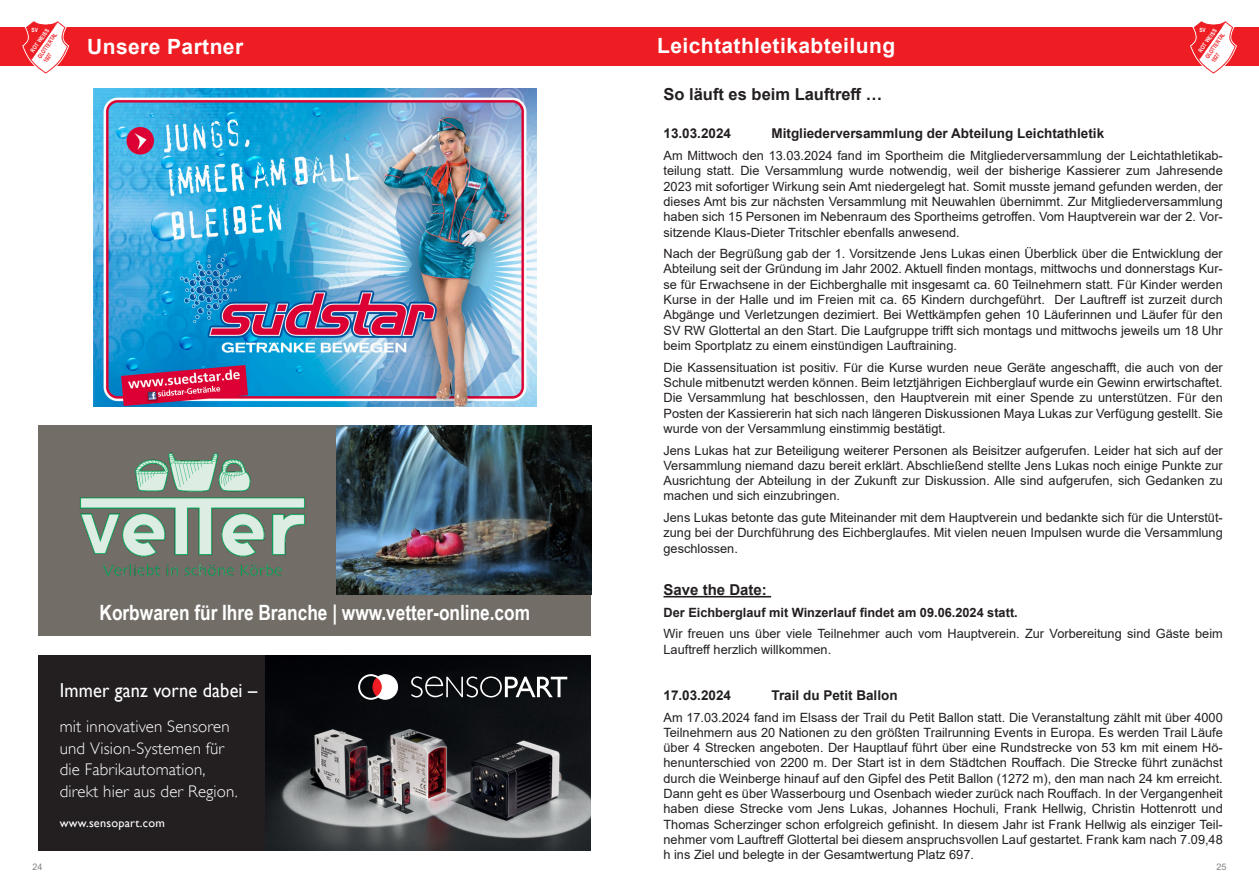
<style>
.page{position:relative;width:1259px;height:893px;background:#fff}
.page>*{position:absolute;margin:0;border:0;box-sizing:border-box;transform-origin:0 0}
.t1{font:700 21.15px "Arial Narrow";color:#fff}
.t2{font:700 21px "Arial";letter-spacing:.02em;color:#fff}
.t3{font:20.25px "Gill Alt One";letter-spacing:.01em;color:#fff;scale:.91 1}
.t4{font:300 16.8px/21.5px "Gill Alt One";letter-spacing:.01em;color:#fff}
.t5{font:700 16.5px "Arial";color:#231f20}
.t6{font:700 15px "Arial";color:#231f20}
.t7{font:700 13.5px "Arial";color:#231f20}
.t8{font:12.75px/15.3px "Arial";color:#231f20;text-align:justify}
.t9{font:700 12.75px "Arial";color:#231f20}
.t10{font:12.3px "Gill Alt One";letter-spacing:.02em;color:#fff}
.t11{font:9px "Arial";color:#808285}
.t12{font:700 5.85px/7.4px "Arial Narrow";color:#ee1d23;scale:.93 1}
.t13{font:700 5.85px "Arial Narrow";color:#fff}
</style>
<div class="page">
<div style="left:0;top:28px;width:629px;height:38px;background:#ee1d23"></div>
<div style="left:629px;top:28px;width:630px;height:38px;background:#ee1d23"></div>
<svg style="left:1188px;top:21px;width:50px;height:53px"></svg>
<svg style="left:21px;top:21px;width:49px;height:53px"></svg>
<div style="left:38px;top:425px;width:553px;height:211px;background:#736d67"></div>
<img style="left:80px;top:452px;width:225px;height:124px">
<img style="left:336px;top:425px;width:255px;height:170px">
<img style="left:93px;top:88px;width:444px;height:319px">
<div style="left:38px;top:655px;width:552px;height:195px;background:#231f20"></div>
<img style="left:266px;top:655px;width:324px;height:195px">
<svg style="left:411px;top:676px;width:156px;height:21px;background:#4e5052"></svg>
<svg style="left:358px;top:675px;width:40px;height:24px"></svg>
<hr style="left:663px;top:596px;width:108px;height:1px;background:#231f20">
<p class="t13" style="left:28px;top:50px;width:30px;rotate:-55deg">ROT WEISS</p>
<p class="t13" style="left:32px;top:26px;width:8px">SV</p>
<p class="t12" style="left:36px;top:56px;width:34px;rotate:-55deg">GLOTTERTAL<br>1927</p>
<h2 class="t2" style="left:87px;top:32px;width:158px">Unsere Partner</h2>
<h1 class="t1" style="left:100px;top:597px;width:432px">Korbwaren für Ihre Branche | www.vetter-online.com</h1>
<p class="t11" style="left:33px;top:860px;width:12px">24</p>
<h3 class="t3" style="left:60px;top:679px;width:219px">Immer ganz vorne dabei –</h3>
<h3 class="t4" style="left:60px;top:716px;width:179px">mit innovativen Sensoren und Vision-Systemen für die Fabrikautomation, direkt hier aus der Region.</h3>
<p class="t10" style="left:60px;top:816px;width:107px">www.sensopart.com</p>
<p class="t13" style="left:1196px;top:50px;width:30px;rotate:-55deg">ROT WEISS</p>
<p class="t13" style="left:1199px;top:26px;width:8px">SV</p>
<p class="t12" style="left:1203px;top:56px;width:34px;rotate:-55deg">GLOTTERTAL<br>1927</p>
<h2 class="t2" style="left:657px;top:31px;width:239px">Leichtathletikabteilung</h2>
<p class="t5" style="left:663px;top:82px;width:220px">So läuft es beim Lauftreff …</p>
<p class="t7" style="left:663px;top:124px;width:69px">13.03.2024</p>
<p class="t7" style="left:771px;top:124px;width:334px">Mitgliederversammlung der Abteilung Leichtathletik</p>
<p class="t8" style="left:663px;top:148px;width:561px">Am Mittwoch den 13.03.2024 fand im Sportheim die Mitgliederversammlung der Leichtathletikab&shy;teilung statt. Die Versammlung wurde notwendig, weil der bisherige Kassierer zum Jahresende 2023 mit sofortiger Wirkung sein Amt niedergelegt hat. Somit musste jemand gefunden werden, der dieses Amt bis zur nächsten Versammlung mit Neuwahlen übernimmt. Zur Mitgliederversammlung haben sich 15 Personen im Nebenraum des Sportheims getroffen. Vom Hauptverein war der 2. Vor&shy;sitzende Klaus-Dieter Tritschler ebenfalls anwesend.</p>
<p class="t8" style="left:663px;top:246px;width:561px">Nach der Begrüßung gab der 1. Vorsitzende Jens Lukas einen Überblick über die Entwicklung der Abteilung seit der Gründung im Jahr 2002. Aktuell finden montags, mittwochs und donnerstags Kur&shy;se für Erwachsene in der Eichberghalle mit insgesamt ca. 60 Teilnehmern statt. Für Kinder werden Kurse in der Halle und im Freien mit ca. 65 Kindern durchgeführt. Der Lauftreff ist zurzeit durch Abgänge und Verletzungen dezimiert. Bei Wettkämpfen gehen 10 Läuferinnen und Läufer für den SV RW Glottertal an den Start. Die Laufgruppe trifft sich montags und mittwochs jeweils um 18 Uhr beim Sportplatz zu einem einstündigen Lauftraining.</p>
<p class="t8" style="left:663px;top:359px;width:561px">Die Kassensituation ist positiv. Für die Kurse wurden neue Geräte angeschafft, die auch von der Schule mitbenutzt werden können. Beim letztjährigen Eichberglauf wurde ein Gewinn erwirtschaftet.<br>Die Versammlung hat beschlossen, den Hauptverein mit einer Spende zu unterstützen. Für den Posten der Kassiererin hat sich nach längeren Diskussionen Maya Lukas zur Verfügung gestellt. Sie wurde von der Versammlung einstimmig bestätigt.</p>
<p class="t8" style="left:663px;top:442px;width:561px">Jens Lukas hat zur Beteiligung weiterer Personen als Beisitzer aufgerufen. Leider hat sich auf der Versammlung niemand dazu bereit erklärt. Abschließend stellte Jens Lukas noch einige Punkte zur Ausrichtung der Abteilung in der Zukunft zur Diskussion. Alle sind aufgerufen, sich Gedanken zu machen und sich einzubringen.</p>
<p class="t8" style="left:663px;top:510px;width:561px">Jens Lukas betonte das gute Miteinander mit dem Hauptverein und bedankte sich für die Unterstüt&shy;zung bei der Durchführung des Eichberglaufes. Mit vielen neuen Impulsen wurde die Versammlung geschlossen.</p>
<p class="t6" style="left:663px;top:579px;width:105px">Save the Date:</p>
<p class="t9" style="left:663px;top:603px;width:356px">Der Eichberglauf mit Winzerlauf findet am 09.06.2024 statt.</p>
<p class="t8" style="left:663px;top:626px;width:561px">Wir freuen uns über viele Teilnehmer auch vom Hauptverein. Zur Vorbereitung sind Gäste beim<br>Lauftreff herzlich willkommen.</p>
<p class="t7" style="left:663px;top:686px;width:69px">17.03.2024</p>
<p class="t7" style="left:771px;top:686px;width:128px">Trail du Petit Ballon</p>
<p class="t8" style="left:663px;top:709px;width:561px">Am 17.03.2024 fand im Elsass der Trail du Petit Ballon statt. Die Veranstaltung zählt mit über 4000<br>Teilnehmern aus 20 Nationen zu den größten Trailrunning Events in Europa. Es werden Trail Läufe über 4 Strecken angeboten. Der Hauptlauf führt über eine Rundstrecke von 53 km mit einem Hö&shy;henunterschied von 2200 m. Der Start ist in dem Städtchen Rouffach. Die Strecke führt zunächst durch die Weinberge hinauf auf den Gipfel des Petit Ballon (1272 m), den man nach 24 km erreicht.<br>Dann geht es über Wasserbourg und Osenbach wieder zurück nach Rouffach. In der Vergangenheit haben diese Strecke vom Jens Lukas, Johannes Hochuli, Frank Hellwig, Christin Hottenrott und Thomas Scherzinger schon erfolgreich gefinisht. In diesem Jahr ist Frank Hellwig als einziger Teil&shy;nehmer vom Lauftreff Glottertal bei diesem anspruchsvollen Lauf gestartet. Frank kam nach 7.09,48 h ins Ziel und belegte in der Gesamtwertung Platz 697.</p>
<p class="t11" style="left:1216px;top:860px;width:12px">25</p>
</div>
